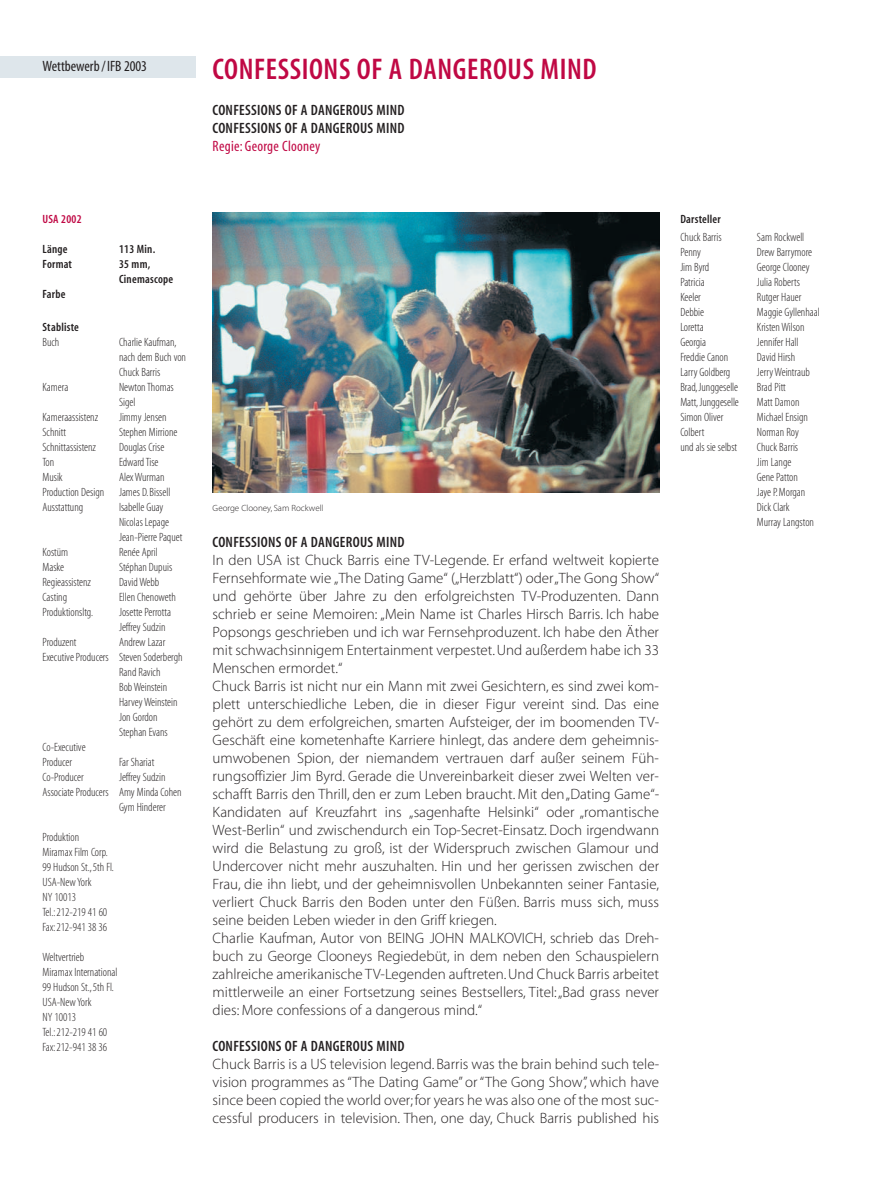
<style>
.page{position:relative;width:893px;height:1191px;background:#fff}
.page>*{position:absolute;margin:0;border:0;box-sizing:border-box;transform-origin:0 0}
.t1{font:30px "Myriad MM 565 300";letter-spacing:.02em;color:#c00844}
.t2{font:15px/18px "Myriad MM 215 600";color:#231f20}
.t3{font:15px/18px "Myriad MM 565 300";letter-spacing:.02em;color:#231f20}
.t4{font:15px "Myriad MM 400 300";letter-spacing:.02em;color:#c00844}
.t5{font:15px "Myriad MM 400 300";color:#231f20}
.t6{font:12px/15px "Myriad MM 215 300";color:#231f20}
.t7{font:12px/15px "Myriad MM 565 300";letter-spacing:.02em;color:#231f20}
.t8{font:12px "Myriad MM 565 300";letter-spacing:.02em;color:#c00844}
.t9{font:9px "Myriad MM 215 600";color:#231f20}
</style>
<div class="page">
<img style="left:213px;top:213px;width:447px;height:280px">
<div style="left:0;top:57px;width:196px;height:21px;background:#dee6eb"></div>
<p class="t5" style="left:43px;top:61px;width:106px">Wettbewerb /IFB 2003</p>
<p class="t8" style="left:43px;top:215px;width:41px">USA 2002</p>
<p class="t7" style="left:43px;top:242px;width:27px">Länge</p>
<p class="t7" style="left:119px;top:242px;width:38px">113 Min.</p>
<p class="t7" style="left:43px;top:257px;width:31px">Format</p>
<p class="t7" style="left:119px;top:257px;width:56px">35 mm,<br>Cinemascope</p>
<p class="t7" style="left:43px;top:287px;width:24px">Farbe</p>
<p class="t7" style="left:43px;top:320px;width:38px">Stabliste</p>
<p class="t6" style="left:43px;top:335px;width:18px">Buch</p>
<p class="t6" style="left:119px;top:335px;width:69px">Charlie Kaufman, nach dem Buch von<br>Chuck Barris</p>
<p class="t6" style="left:43px;top:380px;width:27px">Kamera</p>
<p class="t6" style="left:119px;top:380px;width:56px">Newton Thomas<br>Sigel</p>
<p class="t6" style="left:43px;top:410px;width:57px">Kameraassistenz</p>
<p class="t6" style="left:119px;top:410px;width:49px">Jimmy Jensen</p>
<p class="t6" style="left:43px;top:425px;width:25px">Schnitt</p>
<p class="t6" style="left:119px;top:425px;width:60px">Stephen Mirrione</p>
<p class="t6" style="left:43px;top:440px;width:55px">Schnittassistenz</p>
<p class="t6" style="left:119px;top:440px;width:47px">Douglas Crise</p>
<p class="t6" style="left:43px;top:455px;width:13px">Ton</p>
<p class="t6" style="left:119px;top:455px;width:41px">Edward Tise</p>
<p class="t6" style="left:43px;top:470px;width:22px">Musik</p>
<p class="t6" style="left:43px;top:470px;width:129px;text-indent:77px">Alex Wurman<br>Production Design James D.Bissell<br>Ausstattung</p>
<p class="t6" style="left:119px;top:500px;width:65px">Isabelle Guay<br>Nicolas Lepage<br>Jean-Pierre Paquet</p>
<p class="t6" style="left:43px;top:545px;width:27px">Kostüm</p>
<p class="t6" style="left:119px;top:545px;width:40px">Renée April</p>
<p class="t6" style="left:43px;top:560px;width:23px">Maske</p>
<p class="t6" style="left:119px;top:560px;width:55px">Stéphan Dupuis</p>
<p class="t6" style="left:43px;top:575px;width:50px">Regieassistenz</p>
<p class="t6" style="left:119px;top:575px;width:42px">David Webb</p>
<p class="t6" style="left:43px;top:590px;width:26px">Casting</p>
<p class="t6" style="left:119px;top:590px;width:58px">Ellen Chenoweth</p>
<p class="t6" style="left:43px;top:605px;width:52px">Produktionsltg.</p>
<p class="t6" style="left:119px;top:605px;width:53px">Josette Perrotta<br>Jeffrey Sudzin</p>
<p class="t6" style="left:43px;top:635px;width:35px">Produzent</p>
<p class="t6" style="left:119px;top:635px;width:48px">Andrew Lazar</p>
<p class="t6" style="left:43px;top:650px;width:142px">Executive Producers Steven Soderbergh</p>
<p class="t6" style="left:119px;top:665px;width:43px">Rand Ravich</p>
<p class="t6" style="left:119px;top:680px;width:50px">Bob Weinstein</p>
<p class="t6" style="left:119px;top:695px;width:60px">Harvey Weinstein</p>
<p class="t6" style="left:119px;top:710px;width:40px">Jon Gordon</p>
<p class="t6" style="left:119px;top:725px;width:50px">Stephan Evans</p>
<p class="t6" style="left:43px;top:740px;width:45px">Co-Executive</p>
<p class="t6" style="left:43px;top:755px;width:31px">Producer</p>
<p class="t6" style="left:119px;top:755px;width:37px">Far Shariat</p>
<p class="t6" style="left:43px;top:770px;width:43px">Co-Producer</p>
<p class="t6" style="left:119px;top:770px;width:48px">Jeffrey Sudzin</p>
<p class="t6" style="left:43px;top:785px;width:141px">Associate Producers Amy Minda Cohen</p>
<p class="t6" style="left:119px;top:800px;width:48px">Gym Hinderer</p>
<p class="t6" style="left:43px;top:830px;width:73px">Produktion<br>Miramax Film Corp.<br>99 Hudson St.,5th Fl.<br>USA-New York<br>NY 10013<br>Tel.:212-219 41 60<br>Fax:212-941 38 36</p>
<p class="t6" style="left:43px;top:950px;width:76px">Weltvertrieb<br>Miramax International<br>99 Hudson St.,5th Fl.<br>USA-New York<br>NY 10013<br>Tel.:212-219 41 60<br>Fax:212-941 38 36</p>
<h1 class="t1" style="left:213px;top:58px;width:385px">CONFESSIONS OF A DANGEROUS MIND</h1>
<p class="t3" style="left:213px;top:102px;width:193px">CONFESSIONS OF A DANGEROUS MIND<br>CONFESSIONS OF A DANGEROUS MIND</p>
<p class="t4" style="left:213px;top:140px;width:109px">Regie: George Clooney</p>
<p class="t9" style="left:213px;top:504px;width:112px">George Clooney, Sam Rockwell</p>
<p class="t3" style="left:213px;top:534px;width:193px">CONFESSIONS OF A DANGEROUS MIND</p>
<p class="t2" style="left:213px;top:552px;width:448px">In den USA ist Chuck Barris eine TV-Legende. Er erfand weltweit kopierte Fernsehformate wie „The Dating Game“ („Herzblatt“) oder „The Gong Show“ und gehörte über Jahre zu den erfolgreichsten TV-Produzenten. Dann schrieb er seine Memoiren: „Mein Name ist Charles Hirsch Barris. Ich habe Popsongs geschrieben und ich war Fernsehproduzent. Ich habe den Äther mit schwachsinnigem Entertainment verpestet. Und außerdem habe ich 33<br>Menschen ermordet.“<br>Chuck Barris ist nicht nur ein Mann mit zwei Gesichtern, es sind zwei kom&shy;plett unterschiedliche Leben, die in dieser Figur vereint sind. Das eine gehört zu dem erfolgreichen, smarten Aufsteiger, der im boomenden TV-Geschäft eine kometenhafte Karriere hinlegt, das andere dem geheimnis&shy;umwobenen Spion, der niemandem vertrauen darf außer seinem Füh&shy;rungsoffizier Jim Byrd. Gerade die Unvereinbarkeit dieser zwei Welten ver&shy;schafft Barris den Thrill, den er zum Leben braucht. Mit den „Dating Game“- Kandidaten auf Kreuzfahrt ins „sagenhafte Helsinki“ oder „romantische West-Berlin“ und zwischendurch ein Top-Secret-Einsatz. Doch irgendwann wird die Belastung zu groß, ist der Widerspruch zwischen Glamour und Undercover nicht mehr auszuhalten. Hin und her gerissen zwischen der Frau, die ihn liebt, und der geheimnisvollen Unbekannten seiner Fantasie, verliert Chuck Barris den Boden unter den Füßen. Barris muss sich, muss seine beiden Leben wieder in den Griff kriegen.<br>Charlie Kaufman, Autor von BEING JOHN MALKOVICH, schrieb das Dreh&shy;buch zu George Clooneys Regiedebüt, in dem neben den Schauspielern zahlreiche amerikanische TV-Legenden auftreten. Und Chuck Barris arbeitet mittlerweile an einer Fortsetzung seines Bestsellers, Titel:„Bad grass never dies: More confessions of a dangerous mind.“</p>
<p class="t3" style="left:213px;top:1038px;width:193px">CONFESSIONS OF A DANGEROUS MIND</p>
<p class="t2" style="left:213px;top:1056px;width:448px;text-align:justify">Chuck Barris is a US television legend. Barris was the brain behind such tele&shy;vision programmes as “The Dating Game” or “The Gong Show”, which have since been copied the world over; for years he was also one of the most suc&shy;cessful producers in television. Then, one day, Chuck Barris published his</p>
<p class="t7" style="left:680px;top:212px;width:42px">Darsteller</p>
<p class="t6" style="left:680px;top:230px;width:43px">Chuck Barris</p>
<p class="t6" style="left:757px;top:230px;width:49px">Sam Rockwell</p>
<p class="t6" style="left:680px;top:245px;width:22px">Penny</p>
<p class="t6" style="left:757px;top:245px;width:57px">Drew Barrymore</p>
<p class="t6" style="left:680px;top:260px;width:30px">Jim Byrd</p>
<p class="t6" style="left:757px;top:260px;width:54px">George Clooney</p>
<p class="t6" style="left:680px;top:275px;width:26px">Patricia</p>
<p class="t6" style="left:757px;top:275px;width:45px">Julia Roberts</p>
<p class="t6" style="left:680px;top:290px;width:22px">Keeler</p>
<p class="t6" style="left:757px;top:290px;width:46px">Rutger Hauer</p>
<p class="t6" style="left:680px;top:305px;width:25px">Debbie</p>
<p class="t6" style="left:757px;top:305px;width:64px">Maggie Gyllenhaal</p>
<p class="t6" style="left:680px;top:320px;width:25px">Loretta</p>
<p class="t6" style="left:757px;top:320px;width:49px">Kristen Wilson</p>
<p class="t6" style="left:680px;top:335px;width:27px">Georgia</p>
<p class="t6" style="left:757px;top:335px;width:43px">Jennifer Hall</p>
<p class="t6" style="left:680px;top:350px;width:49px">Freddie Canon</p>
<p class="t6" style="left:757px;top:350px;width:40px">David Hirsh</p>
<p class="t6" style="left:680px;top:365px;width:51px">Larry Goldberg</p>
<p class="t6" style="left:757px;top:365px;width:54px">Jerry Weintraub</p>
<p class="t6" style="left:680px;top:380px;width:59px">Brad,Junggeselle</p>
<p class="t6" style="left:757px;top:380px;width:31px">Brad Pitt</p>
<p class="t6" style="left:680px;top:395px;width:60px">Matt,Junggeselle</p>
<p class="t6" style="left:757px;top:395px;width:44px">Matt Damon</p>
<p class="t6" style="left:680px;top:410px;width:45px">Simon Oliver</p>
<p class="t6" style="left:757px;top:410px;width:53px">Michael Ensign</p>
<p class="t6" style="left:680px;top:425px;width:26px">Colbert</p>
<p class="t6" style="left:757px;top:425px;width:43px">Norman Roy</p>
<p class="t6" style="left:680px;top:440px;width:58px">und als sie selbst</p>
<p class="t6" style="left:757px;top:440px;width:59px">Chuck Barris<br>Jim Lange<br>Gene Patton<br>Jaye P.Morgan<br>Dick Clark<br>Murray Langston</p>
</div>
